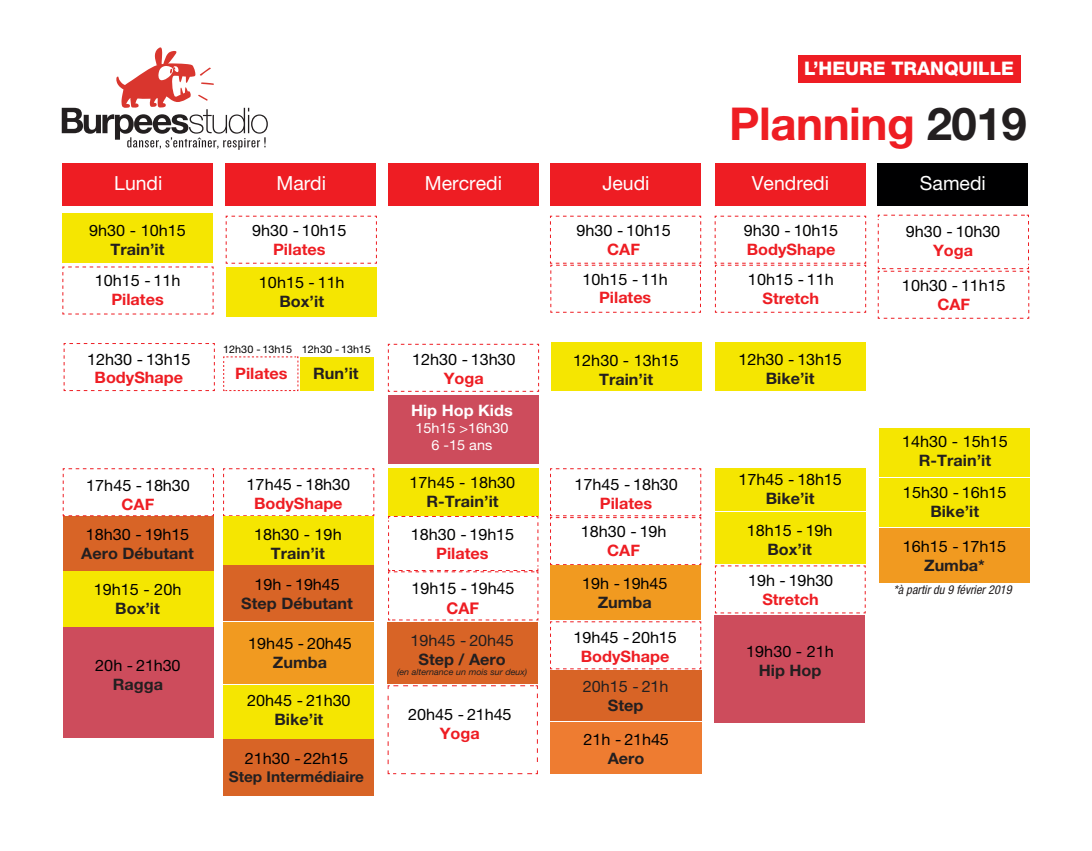
<style>
.page{position:relative;width:1092px;height:851px;background:#fff}
.page>*{position:absolute;margin:0;border:0;box-sizing:border-box;transform-origin:0 0}
.t1{font:700 45.32px "Helvetica Neue LT Pro";letter-spacing:-.01em;color:#ee1d23}
.t2{font:19.43px "Helvetica Neue LT Pro";color:#fff}
.t3{font:800 18.72px "Helvetica Neue LT Pro";color:#fff}
.t4{font:16.1px "Helvetica Neue LT Pro";letter-spacing:-.005em;color:#000001}
.t5{font:700 16.1px "Helvetica Neue LT Pro";color:#ee1d23}
.t6{font:15.75px "Helvetica Neue LT Pro";color:#000001}
.t7{font:700 15.75px "Helvetica Neue LT Pro";color:#231f20}
.t8{font:700 15.75px "Helvetica Neue LT Pro";color:#ee1d23}
.t9{font:15.75px "Helvetica Neue LT Pro";color:#231f20}
.t10{font:700 15.75px "Helvetica Neue LT Pro";color:#fff}
.t11{font:700 14.88px "Helvetica Neue LT Pro";color:#231f20}
.t12{font:14px/16.8px "Helvetica Neue LT Pro";color:#fff;text-align:center}
.t13{font:italic condensed 12.25px "Helvetica Neue LT Pro";color:#231f20}
.t14{font:10.5px "Helvetica Neue LT Pro";letter-spacing:-.005em;color:#000001}
.t15{font:italic 8.75px "Helvetica Neue LT Pro";color:#231f20}
.s1{color:#231f20}
</style>
<div class="page">
<div style="left:879px;top:477px;width:150px;height:49px;background:#f5e601"></div>
<div style="left:714px;top:614px;width:150px;height:108px;background:#cd4c5c"></div>
<div style="left:223px;top:565px;width:150px;height:56px;background:#d86426"></div>
<div style="left:63px;top:571px;width:150px;height:55px;background:#f5e601"></div>
<div style="left:63px;top:627px;width:150px;height:111px;background:#cd4c5c"></div>
<div style="left:715px;top:512px;width:150px;height:51px;background:#f5e601"></div>
<div style="left:62px;top:163px;width:151px;height:42px;background:#ee1d23"></div>
<div style="left:225px;top:163px;width:150px;height:42px;background:#ee1d23"></div>
<div style="left:388px;top:163px;width:150px;height:42px;background:#ee1d23"></div>
<div style="left:550px;top:163px;width:150px;height:42px;background:#ee1d23"></div>
<div style="left:715px;top:163px;width:150px;height:42px;background:#ee1d23"></div>
<div style="left:877px;top:163px;width:150px;height:42px;background:#000001"></div>
<div style="left:63px;top:213px;width:150px;height:50px;background:#f5e601"></div>
<div style="left:63px;top:516px;width:150px;height:54px;background:#d86426"></div>
<svg style="left:63px;top:468px;width:151px;height:48px"></svg>
<svg style="left:226px;top:216px;width:151px;height:48px"></svg>
<svg style="left:62px;top:266px;width:152px;height:48px"></svg>
<div style="left:223px;top:684px;width:150px;height:54px;background:#f5e601"></div>
<div style="left:300px;top:357px;width:74px;height:34px;background:#f5e601"></div>
<div style="left:550px;top:722px;width:151px;height:51px;background:#ee7c31"></div>
<div style="left:226px;top:267px;width:150px;height:49px;background:#f5e601"></div>
<svg style="left:223px;top:356px;width:75px;height:35px"></svg>
<svg style="left:223px;top:468px;width:151px;height:48px"></svg>
<svg style="left:64px;top:343px;width:151px;height:48px"></svg>
<div style="left:223px;top:516px;width:150px;height:49px;background:#f5e601"></div>
<div style="left:223px;top:622px;width:150px;height:61px;background:#f19a20"></div>
<svg style="left:388px;top:344px;width:151px;height:48px"></svg>
<div style="left:388px;top:395px;width:150px;height:68px;background:#cd4c5c"></div>
<div style="left:388px;top:468px;width:150px;height:47px;background:#f5e601"></div>
<div style="left:387px;top:622px;width:151px;height:61px;background:#d86426"></div>
<svg style="left:388px;top:516px;width:150px;height:104px"></svg>
<svg style="left:550px;top:216px;width:151px;height:97px"></svg>
<div style="left:551px;top:342px;width:150px;height:49px;background:#f5e601"></div>
<svg style="left:550px;top:468px;width:151px;height:97px"></svg>
<div style="left:550px;top:565px;width:150px;height:54px;background:#f19a20"></div>
<svg style="left:550px;top:621px;width:151px;height:48px"></svg>
<div style="left:550px;top:670px;width:151px;height:51px;background:#d86426"></div>
<svg style="left:714px;top:216px;width:152px;height:97px"></svg>
<div style="left:715px;top:342px;width:150px;height:48px;background:#f5e601"></div>
<div style="left:715px;top:468px;width:150px;height:42px;background:#f5e601"></div>
<svg style="left:715px;top:565px;width:150px;height:48px"></svg>
<svg style="left:877px;top:215px;width:152px;height:104px"></svg>
<div style="left:879px;top:427px;width:150px;height:49px;background:#f5e601"></div>
<svg style="left:62px;top:47px;width:206px;height:103px"></svg>
<div style="left:798px;top:55px;width:222px;height:27px;background:#ee1d23"></div>
<svg style="left:387px;top:685px;width:151px;height:89px"></svg>
<div style="left:223px;top:738px;width:150px;height:56px;background:#d86426"></div>
<div style="left:879px;top:527px;width:150px;height:55px;background:#f19a20"></div>
<p class="t3" style="left:804px;top:57px;width:211px">L’HEURE TRANQUILLE</p>
<h1 class="t1" style="left:729px;top:96px;width:299px">Planning <span class="s1">2019</span></h1>
<p class="t2" style="left:114px;top:171px;width:50px">Lundi</p>
<p class="t2" style="left:276px;top:171px;width:51px">Mardi</p>
<p class="t2" style="left:425px;top:171px;width:79px">Mercredi</p>
<p class="t2" style="left:602px;top:171px;width:49px">Jeudi</p>
<p class="t2" style="left:751px;top:171px;width:79px">Vendredi</p>
<p class="t2" style="left:919px;top:171px;width:67px">Samedi</p>
<p class="t6" style="left:89px;top:221px;width:98px">9h30 - 10h15</p>
<p class="t7" style="left:111px;top:240px;width:55px">Train’it</p>
<p class="t6" style="left:252px;top:221px;width:96px">9h30 - 10h15</p>
<p class="t8" style="left:273px;top:239px;width:54px">Pilates</p>
<p class="t6" style="left:576px;top:221px;width:96px">9h30 - 10h15</p>
<p class="t8" style="left:607px;top:239px;width:34px">CAF</p>
<p class="t6" style="left:582px;top:269px;width:87px">10h15 - 11h</p>
<p class="t8" style="left:599px;top:288px;width:54px">Pilates</p>
<p class="t6" style="left:743px;top:221px;width:96px">9h30 - 10h15</p>
<p class="t8" style="left:746px;top:239px;width:90px">BodyShape</p>
<p class="t6" style="left:905px;top:221px;width:96px">9h30 - 10h30</p>
<p class="t8" style="left:932px;top:240px;width:42px">Yoga</p>
<p class="t6" style="left:748px;top:270px;width:87px">10h15 - 11h</p>
<p class="t8" style="left:762px;top:288px;width:58px">Stretch</p>
<p class="t6" style="left:95px;top:271px;width:87px">10h15 - 11h</p>
<p class="t8" style="left:111px;top:290px;width:54px">Pilates</p>
<p class="t6" style="left:259px;top:272px;width:87px">10h15 - 11h</p>
<p class="t7" style="left:279px;top:291px;width:46px">Box’it</p>
<p class="t6" style="left:901px;top:276px;width:105px">10h30 - 11h15</p>
<p class="t8" style="left:937px;top:294px;width:34px">CAF</p>
<p class="t6" style="left:87px;top:349px;width:105px">12h30 - 13h15</p>
<p class="t8" style="left:95px;top:368px;width:90px">BodyShape</p>
<p class="t14" style="left:223px;top:343px;width:70px">12h30 - 13h15</p>
<p class="t8" style="left:235px;top:363px;width:54px">Pilates</p>
<p class="t14" style="left:302px;top:343px;width:70px">12h30 - 13h15</p>
<p class="t7" style="left:313px;top:363px;width:47px">Run’it</p>
<p class="t6" style="left:86px;top:475px;width:105px">17h45 - 18h30</p>
<p class="t8" style="left:122px;top:494px;width:34px">CAF</p>
<p class="t6" style="left:246px;top:474px;width:105px">17h45 - 18h30</p>
<p class="t8" style="left:254px;top:493px;width:90px">BodyShape</p>
<p class="t6" style="left:412px;top:350px;width:105px">12h30 - 13h30</p>
<p class="t8" style="left:443px;top:369px;width:42px">Yoga</p>
<p class="t10" style="left:411px;top:401px;width:103px">Hip Hop Kids</p>
<p class="t12" style="left:415px;top:419px;width:95px">15h15 &gt;16h30<br>6 -15 ans</p>
<p class="t6" style="left:409px;top:473px;width:107px">17h45 - 18h30</p>
<p class="t7" style="left:426px;top:492px;width:74px">R-Train’it</p>
<p class="t6" style="left:573px;top:350px;width:107px">12h30 - 13h15</p>
<p class="t7" style="left:599px;top:369px;width:55px">Train’it</p>
<p class="t6" style="left:574px;top:474px;width:105px">17h45 - 18h30</p>
<p class="t8" style="left:600px;top:493px;width:54px">Pilates</p>
<p class="t6" style="left:738px;top:349px;width:105px">12h30 - 13h15</p>
<p class="t7" style="left:765px;top:368px;width:50px">Bike’it</p>
<p class="t6" style="left:738px;top:470px;width:105px">17h45 - 18h15</p>
<p class="t7" style="left:765px;top:489px;width:50px">Bike’it</p>
<p class="t6" style="left:902px;top:432px;width:107px">14h30 - 15h15</p>
<p class="t7" style="left:918px;top:451px;width:74px">R-Train’it</p>
<p class="t6" style="left:902px;top:482px;width:105px">15h30 - 16h15</p>
<p class="t7" style="left:930px;top:501px;width:50px">Bike’it</p>
<p class="t6" style="left:86px;top:525px;width:105px">18h30 - 19h15</p>
<p class="t7" style="left:81px;top:543px;width:114px">Aero Débutant</p>
<p class="t6" style="left:94px;top:580px;width:89px">19h15 - 20h</p>
<p class="t7" style="left:115px;top:598px;width:46px">Box’it</p>
<p class="t6" style="left:95px;top:656px;width:87px">20h - 21h30</p>
<p class="t7" style="left:113px;top:674px;width:52px">Ragga</p>
<p class="t6" style="left:254px;top:524px;width:89px">18h30 - 19h</p>
<p class="t7" style="left:271px;top:543px;width:55px">Train’it</p>
<p class="t6" style="left:254px;top:575px;width:87px">19h - 19h45</p>
<p class="t7" style="left:241px;top:593px;width:113px">Step Débutant</p>
<p class="t6" style="left:248px;top:634px;width:105px">19h45 - 20h45</p>
<p class="t7" style="left:273px;top:652px;width:56px">Zumba</p>
<p class="t6" style="left:247px;top:691px;width:105px">20h45 - 21h30</p>
<p class="t7" style="left:274px;top:709px;width:50px">Bike’it</p>
<p class="t6" style="left:245px;top:749px;width:105px">21h30 - 22h15</p>
<p class="t11" style="left:229px;top:767px;width:137px">Step Intermédiaire</p>
<p class="t6" style="left:410px;top:524px;width:105px">18h30 - 19h15</p>
<p class="t8" style="left:436px;top:543px;width:54px">Pilates</p>
<p class="t4" style="left:411px;top:579px;width:104px">19h15 - 19h45</p>
<p class="t5" style="left:446px;top:598px;width:34px">CAF</p>
<p class="t9" style="left:410px;top:630px;width:105px">19h45 - 20h45</p>
<p class="t7" style="left:418px;top:649px;width:89px">Step / Aero</p>
<p class="t15" style="left:397px;top:666px;width:132px">(en alternance un mois sur deux)</p>
<p class="t6" style="left:408px;top:705px;width:105px">20h45 - 21h45</p>
<p class="t8" style="left:440px;top:723px;width:42px">Yoga</p>
<p class="t6" style="left:580px;top:522px;width:87px">18h30 - 19h</p>
<p class="t8" style="left:607px;top:540px;width:34px">CAF</p>
<p class="t6" style="left:582px;top:574px;width:87px">19h - 19h45</p>
<p class="t7" style="left:597px;top:592px;width:56px">Zumba</p>
<p class="t6" style="left:573px;top:627px;width:105px">19h45 - 20h15</p>
<p class="t8" style="left:581px;top:646px;width:90px">BodyShape</p>
<p class="t9" style="left:582px;top:676px;width:87px">20h15 - 21h</p>
<p class="t7" style="left:608px;top:695px;width:37px">Step</p>
<p class="t6" style="left:583px;top:729px;width:87px">21h - 21h45</p>
<p class="t7" style="left:607px;top:748px;width:38px">Aero</p>
<p class="t6" style="left:746px;top:521px;width:87px">18h15 - 19h</p>
<p class="t7" style="left:767px;top:539px;width:46px">Box’it</p>
<p class="t6" style="left:748px;top:570px;width:87px">19h - 19h30</p>
<p class="t8" style="left:762px;top:589px;width:58px">Stretch</p>
<p class="t6" style="left:746px;top:642px;width:89px">19h30 - 21h</p>
<p class="t7" style="left:758px;top:660px;width:64px">Hip Hop</p>
<p class="t6" style="left:902px;top:536px;width:105px">16h15 - 17h15</p>
<p class="t7" style="left:924px;top:555px;width:62px">Zumba*</p>
<p class="t13" style="left:893px;top:582px;width:120px">*à partir du 9 février 2019</p>
</div>
